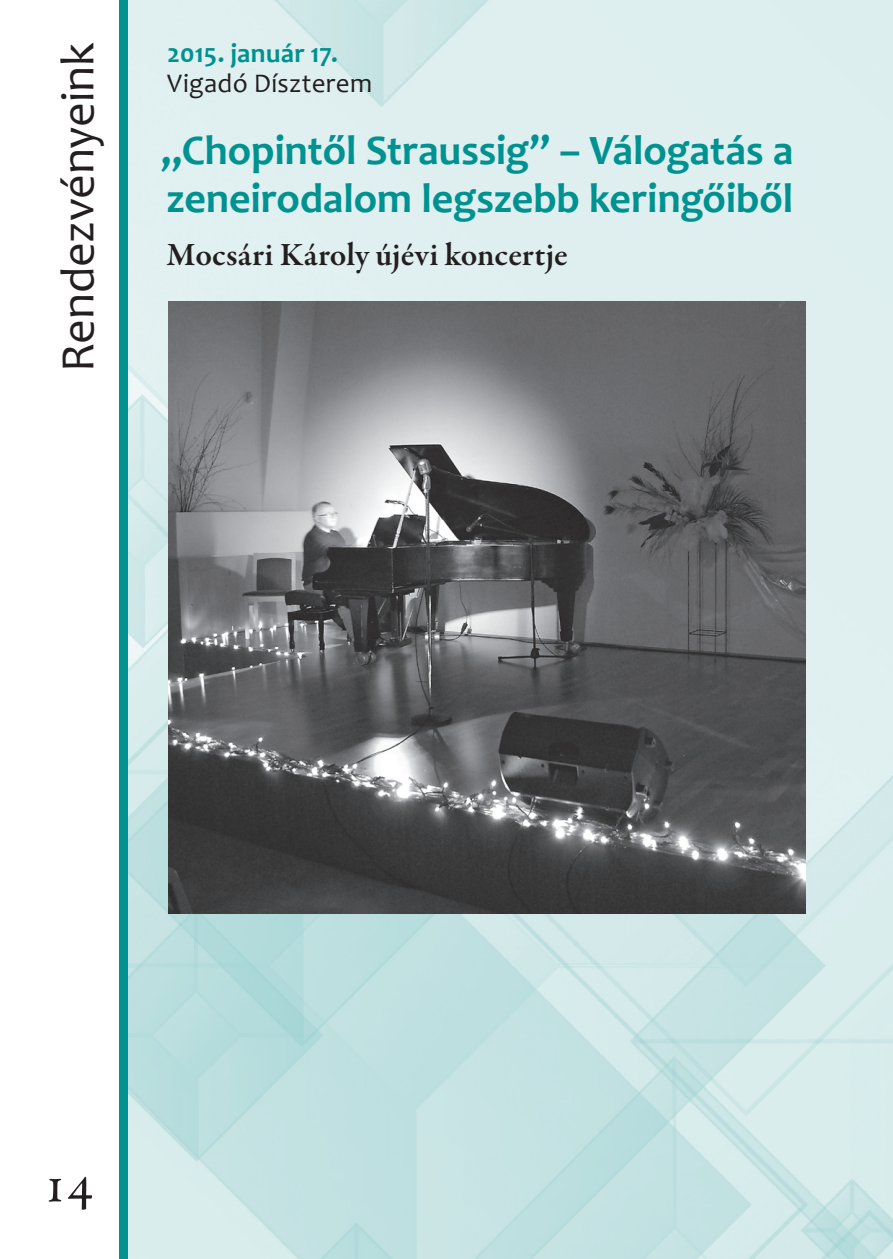
<style>
.page{position:relative;width:893px;height:1259px;background:#fff}
.page>*{position:absolute;margin:0;border:0;box-sizing:border-box;transform-origin:0 0}
.t1{font:57px "Garamond Premr Pro";color:#231f20}
.t2{font:48px "Candara";color:#231f20}
.t3{font:700 42px/48px "Candara";letter-spacing:-.005em;color:#009290}
.t4{font:600 33px "Garamond Premr Pro";color:#231f20}
.t5{font:27px "Candara";letter-spacing:.01em;color:#231f20}
.t6{font:700 27px "Candara";letter-spacing:.005em;color:#009290}
</style>
<div class="page">
<img style="left:128px;top:0;width:765px;height:1259px">
<div style="left:119px;top:0;width:9px;height:1259px;background:#009290"></div>
<img style="left:168px;top:301px;width:638px;height:612px">
<p class="t2" style="left:48px;top:372px;width:331px;rotate:-90deg">Rendezvényeink</p>
<p class="t6" style="left:167px;top:36px;width:172px">2015. január 17.</p>
<p class="t5" style="left:167px;top:66px;width:206px">Vigadó Díszterem</p>
<p class="t3" style="left:161px;top:126px;width:634px">„Chopintől Straussig” – Válogatás a zeneirodalom legszebb keringőiből</p>
<p class="t4" style="left:167px;top:235px;width:403px">Mocsári Károly újévi koncertje</p>
<h1 class="t1" style="left:42px;top:1149px;width:53px">14</h1>
</div>
